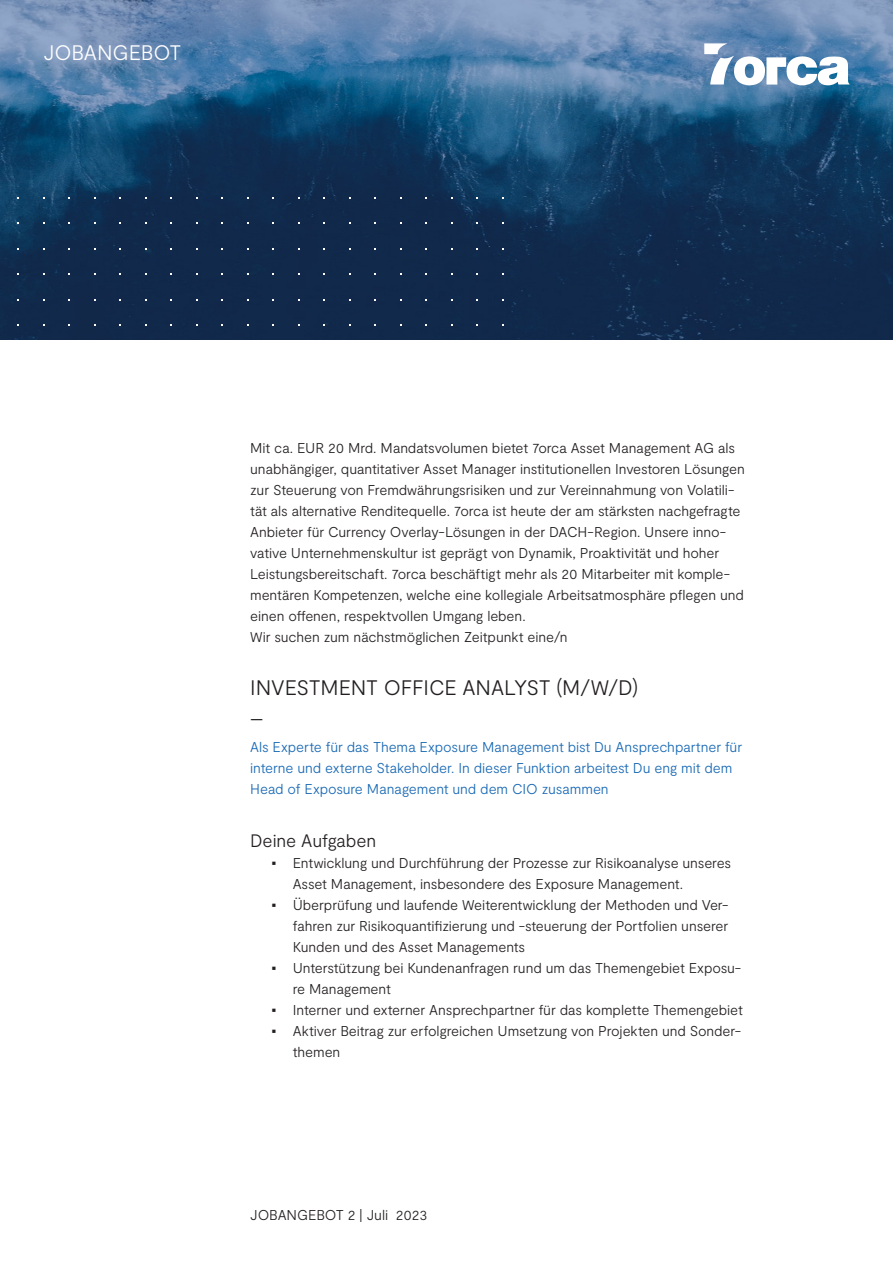
<style>
.page{position:relative;width:893px;height:1263px;background:#fff}
.page>*{position:absolute;margin:0;border:0;box-sizing:border-box;transform-origin:0 0}
.H2_Headline{font:300 21px "Moderat";letter-spacing:-.005em;color:#231f20}
.t1{font:300 21px "Moderat";letter-spacing:-.01em;color:#fff}
.H3_Headline___Zeiche{font:300 18px "Moderat";letter-spacing:-.01em;color:#231f20}
.C1_Copy___Zeichenfor{font:300 14.25px/21px "Moderat";letter-spacing:-.01em;color:#231f20}
.C1_Copy___Zeichenfor-2{font:300 14.25px/21px "Moderat";letter-spacing:-.005em;color:#1768b4}
.s1{font-family:"Arial";font-weight:400}
</style>
<div class="page">
<img style="left:0;top:0;width:893px;height:340px">
<svg style="left:704px;top:43px;width:146px;height:43px"></svg>
<h1 class="t1" style="left:43px;top:41px;width:139px">JOBANGEBOT</h1>
<p class="C1_Copy___Zeichenfor" style="left:250px;top:438px;width:496px">Mit ca. EUR 20 Mrd. Mandatsvolumen bietet 7orca Asset Management AG als unabhängiger, quantitativer Asset Manager institutionellen Investoren Lösungen zur Steuerung von Fremdwährungsrisiken und zur Vereinnahmung von Volatili&shy;tät als alternative Renditequelle. 7orca ist heute der am stärksten nachgefragte Anbieter für Currency Overlay-Lösungen in der DACH-Region. Unsere inno&shy;vative Unternehmenskultur ist geprägt von Dynamik, Proaktivität und hoher Leistungsbereitschaft. 7orca beschäftigt mehr als 20 Mitarbeiter mit komple&shy;mentären Kompetenzen, welche eine kollegiale Arbeitsatmosphäre pflegen und einen offenen, respektvollen Umgang leben.</p>
<p class="C1_Copy___Zeichenfor" style="left:250px;top:627px;width:319px">Wir suchen zum nächstmöglichen Zeitpunkt eine/n</p>
<p class="H2_Headline" style="left:250px;top:675px;width:390px">INVESTMENT OFFICE ANALYST (M/W/D)</p>
<p class="H2_Headline" style="left:250px;top:707px;width:15px">–</p>
<p class="C1_Copy___Zeichenfor-2" style="left:250px;top:737px;width:493px">Als Experte für das Thema Exposure Management bist Du Ansprechpartner für interne und externe Stakeholder. In dieser Funktion arbeitest Du eng mit dem<br>Head of Exposure Management und dem CIO zusammen</p>
<p class="H3_Headline___Zeiche" style="left:250px;top:830px;width:128px">Deine Aufgaben</p>
<p class="C1_Copy___Zeichenfor" style="left:293px;top:852px;width:440px;text-indent:-21px"><span class="s1">▪</span> Entwicklung und Durchführung der Prozesse zur Risikoanalyse unseres<br>Asset Management, insbesondere des Exposure Management.</p>
<p class="C1_Copy___Zeichenfor" style="left:293px;top:894px;width:437px;text-align:justify;text-indent:-21px"><span class="s1">▪</span> Überprüfung und laufende Weiterentwicklung der Methoden und Ver&shy;fahren zur Risikoquantifizierung und -steuerung der Portfolien unserer Kunden und des Asset Managements</p>
<p class="C1_Copy___Zeichenfor" style="left:293px;top:957px;width:450px;text-indent:-21px"><span class="s1">▪</span> Unterstützung bei Kundenanfragen rund um das Themengebiet Exposu&shy;re Management</p>
<p class="C1_Copy___Zeichenfor" style="left:271px;top:999px;width:473px"><span class="s1">▪</span> Interner und externer Ansprechpartner für das komplette Themengebiet</p>
<p class="C1_Copy___Zeichenfor" style="left:293px;top:1020px;width:450px;text-indent:-21px"><span class="s1">▪</span> Aktiver Beitrag zur erfolgreichen Umsetzung von Projekten und Sonder&shy;themen</p>
<p class="C1_Copy___Zeichenfor" style="left:250px;top:1204px;width:179px">JOBANGEBOT 2 | Juli 2023</p>
</div>
